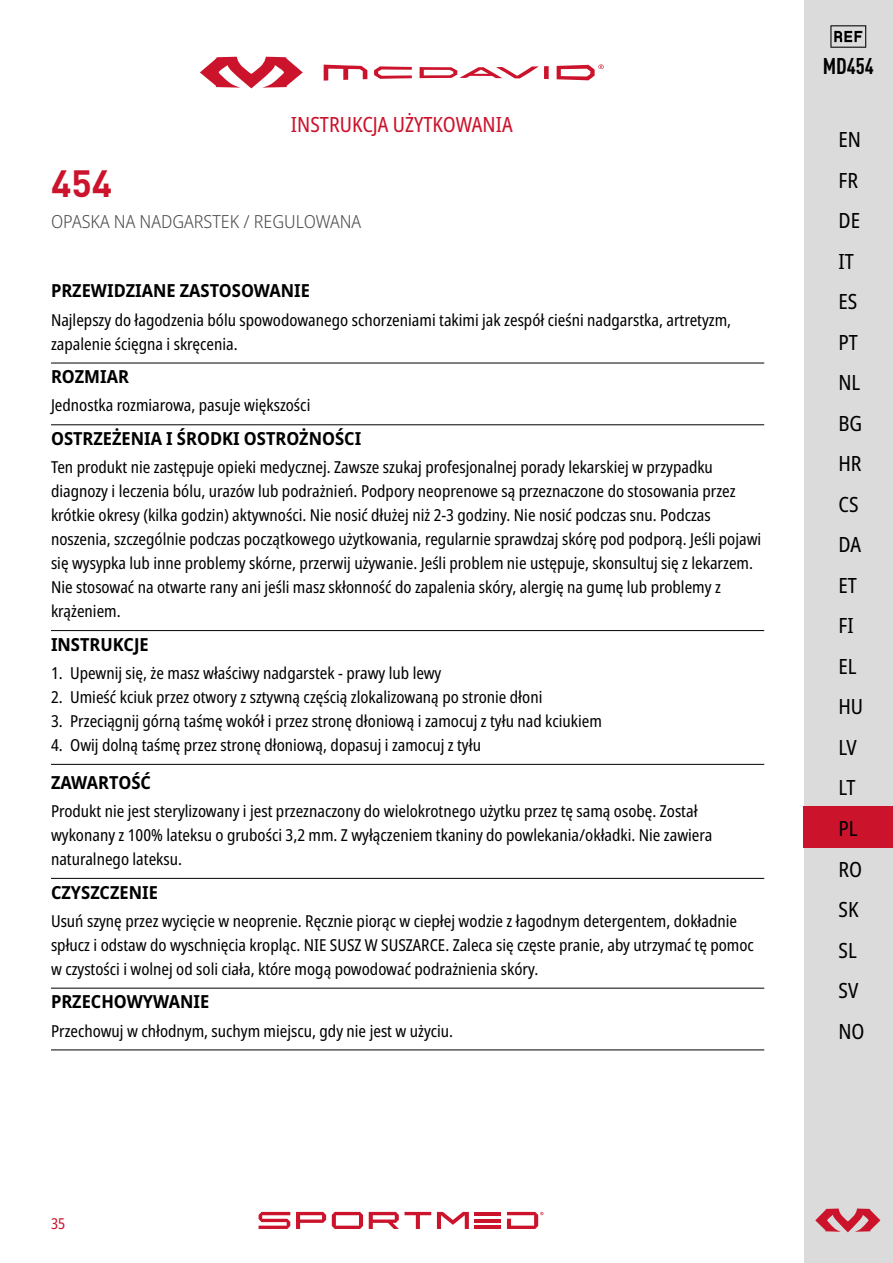
<style>
.page{position:relative;width:893px;height:1263px;background:#fff}
.page>*{position:absolute;margin:0;border:0;box-sizing:border-box;transform-origin:0 0}
.t1{font:700 37.5px "DINOT";color:#cc132c}
.t2{font:700 condensed 22.5px "DINOT";color:#000}
.t3{font:condensed 21px/40.5px "Noto Sans";color:#000}
.t4{font:condensed 21px "Noto Sans";color:#cc132c}
.t5{font:700 semi-condensed 18px "Noto Sans";color:#000}
.t6{font:300 semi-condensed 18px "Noto Sans";color:#4d4d4f}
.t7{font:condensed 16.5px/24px "Noto Sans";color:#000}
.t8{font:condensed 15px "Noto Sans";color:#cc132c}
</style>
<div class="page">
<div style="left:804px;top:0;width:89px;height:1263px;background:#dbdbdc"></div>
<div style="left:804px;top:806px;width:89px;height:41px;background:#cc132c"></div>
<svg style="left:200px;top:57px;width:103px;height:31px"></svg>
<svg style="left:324px;top:65px;width:43px;height:16px"></svg>
<svg style="left:420px;top:66px;width:129px;height:13px"></svg>
<svg style="left:374px;top:66px;width:38px;height:13px"></svg>
<svg style="left:557px;top:64px;width:47px;height:16px"></svg>
<hr style="left:475px;top:1225px;width:26px;height:4px;background:#cc132c">
<hr style="left:475px;top:1219px;width:26px;height:3px;background:#cc132c">
<hr style="left:475px;top:1212px;width:26px;height:3px;background:#cc132c">
<svg style="left:259px;top:1212px;width:31px;height:17px"></svg>
<svg style="left:332px;top:1212px;width:31px;height:17px"></svg>
<svg style="left:369px;top:1212px;width:62px;height:17px"></svg>
<svg style="left:296px;top:1212px;width:30px;height:17px"></svg>
<svg style="left:437px;top:1212px;width:32px;height:17px"></svg>
<svg style="left:507px;top:1212px;width:36px;height:17px"></svg>
<svg style="left:815px;top:1208px;width:65px;height:24px"></svg>
<svg style="left:830px;top:25px;width:36px;height:23px"></svg>
<hr style="left:51px;top:363px;width:713px;height:1px;background:#000">
<hr style="left:51px;top:424px;width:713px;height:1px;background:#000">
<hr style="left:51px;top:630px;width:713px;height:1px;background:#000">
<hr style="left:51px;top:764px;width:713px;height:1px;background:#000">
<hr style="left:51px;top:878px;width:713px;height:1px;background:#000">
<hr style="left:51px;top:988px;width:713px;height:1px;background:#000">
<hr style="left:51px;top:1050px;width:713px;height:1px;background:#000">
<p class="t4" style="left:291px;top:110px;width:223px">INSTRUKCJA UŻYTKOWANIA</p>
<h1 class="t1" style="left:51px;top:159px;width:63px">454</h1>
<p class="t6" style="left:51px;top:209px;width:312px">OPASKA NA NADGARSTEK / REGULOWANA</p>
<p class="t5" style="left:51px;top:278px;width:261px">PRZEWIDZIANE ZASTOSOWANIE</p>
<p class="t7" style="left:51px;top:308px;width:682px">Najlepszy do łagodzenia bólu spowodowanego schorzeniami takimi jak zespół cieśni nadgarstka, artretyzm, zapalenie ścięgna i skręcenia.</p>
<p class="t5" style="left:51px;top:364px;width:79px">ROZMIAR</p>
<p class="t7" style="left:51px;top:394px;width:261px">Jednostka rozmiarowa, pasuje większości</p>
<p class="t5" style="left:51px;top:426px;width:312px">OSTRZEŻENIA I ŚRODKI OSTROŻNOŚCI</p>
<p class="t7" style="left:51px;top:456px;width:712px">Ten produkt nie zastępuje opieki medycznej. Zawsze szukaj profesjonalnej porady lekarskiej w przypadku diagnozy i leczenia bólu, urazów lub podrażnień. Podpory neoprenowe są przeznaczone do stosowania przez krótkie okresy (kilka godzin) aktywności. Nie nosić dłużej niż 2-3 godziny. Nie nosić podczas snu. Podczas noszenia, szczególnie podczas początkowego użytkowania, regularnie sprawdzaj skórę pod podporą. Jeśli pojawi się wysypka lub inne problemy skórne, przerwij używanie. Jeśli problem nie ustępuje, skonsultuj się z lekarzem.<br>Nie stosować na otwarte rany ani jeśli masz skłonność do zapalenia skóry, alergię na gumę lub problemy z krążeniem.</p>
<p class="t5" style="left:51px;top:631px;width:99px">INSTRUKCJE</p>
<p class="t7" style="left:51px;top:661px;width:392px">1. Upewnij się, że masz właściwy nadgarstek - prawy lub lewy</p>
<p class="t7" style="left:51px;top:685px;width:493px">2. Umieść kciuk przez otwory z sztywną częścią zlokalizowaną po stronie dłoni</p>
<p class="t7" style="left:51px;top:709px;width:552px">3. Przeciągnij górną taśmę wokół i przez stronę dłoniową i zamocuj z tyłu nad kciukiem</p>
<p class="t7" style="left:51px;top:733px;width:431px">4. Owij dolną taśmę przez stronę dłoniową, dopasuj i zamocuj z tyłu</p>
<p class="t5" style="left:51px;top:769px;width:101px">ZAWARTOŚĆ</p>
<p class="t7" style="left:51px;top:799px;width:663px">Produkt nie jest sterylizowany i jest przeznaczony do wielokrotnego użytku przez tę samą osobę. Został wykonany z 100% lateksu o grubości 3,2 mm. Z wyłączeniem tkaniny do powlekania/okładki. Nie zawiera naturalnego lateksu.</p>
<p class="t5" style="left:51px;top:879px;width:108px">CZYSZCZENIE</p>
<p class="t7" style="left:51px;top:909px;width:704px">Usuń szynę przez wycięcie w neoprenie. Ręcznie piorąc w ciepłej wodzie z łagodnym detergentem, dokładnie spłucz i odstaw do wyschnięcia kropląc. NIE SUSZ W SUSZARCE. Zaleca się częste pranie, aby utrzymać tę pomoc w czystości i wolnej od soli ciała, które mogą powodować podrażnienia skóry.</p>
<p class="t5" style="left:51px;top:989px;width:160px">PRZECHOWYWANIE</p>
<p class="t7" style="left:51px;top:1019px;width:404px">Przechowuj w chłodnym, suchym miejscu, gdy nie jest w użyciu.</p>
<h2 class="t2" style="left:823px;top:53px;width:53px">MD454</h2>
<p class="t3" style="left:838px;top:120px;width:28px">EN<br>FR<br>DE<br>IT<br>ES<br>PT<br>NL<br>BG<br>HR<br>CS<br>DA<br>ET<br>FI<br>EL<br>HU<br>LV<br>LT<br>PL<br>RO<br>SK<br>SL<br>SV<br>NO</p>
<p class="t8" style="left:51px;top:1213px;width:16px">35</p>
</div>
